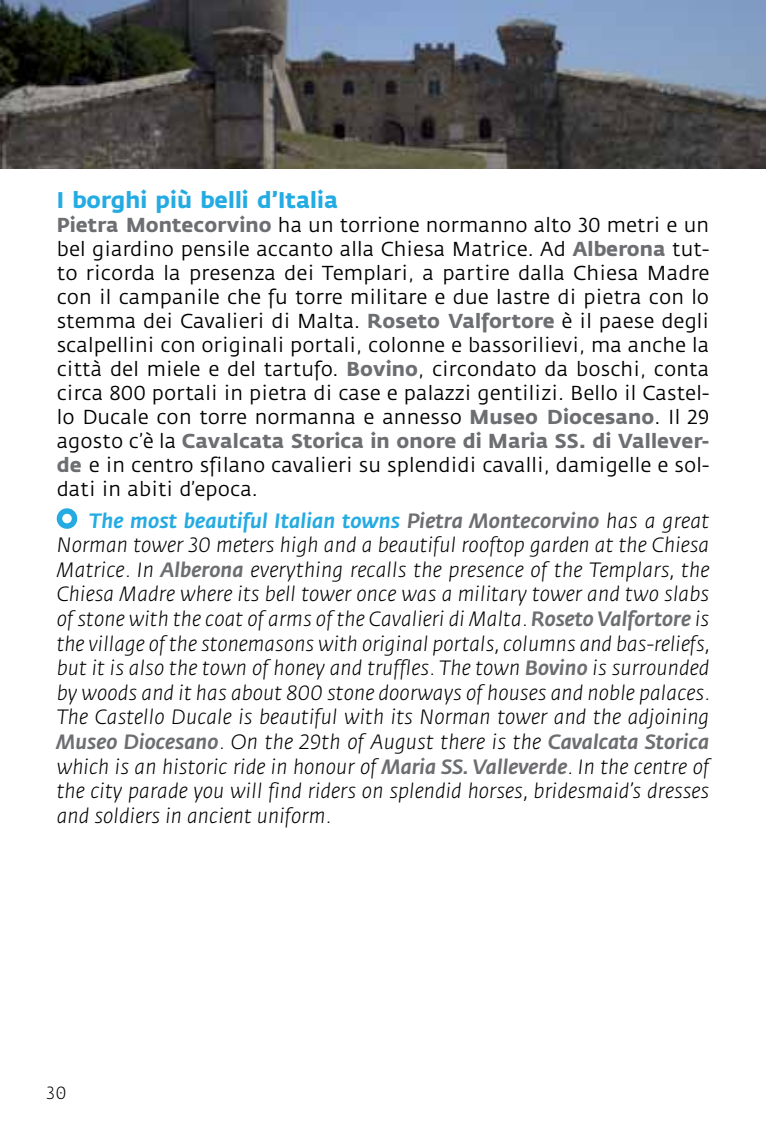
<style>
.page{position:relative;width:766px;height:1134px;background:#fff}
.page>*{position:absolute;margin:0;border:0;box-sizing:border-box;transform-origin:0 0}
.t1{font:700 22.5px "Fedra Sans";letter-spacing:.005em;color:#24abe2}
.t2{font:italic 300 20.5px/24.5px "Fedra Sans";letter-spacing:.005em;color:#000;text-align:justify}
.t3{font:20px/24px "Fedra Sans";letter-spacing:.005em;color:#000;text-align:justify}
.t4{font:300 17.5px "Fedra Mono";color:#000}
.s1{font-weight:700;color:#6d6e71}
.s2{font-weight:500;color:#24abe2}
.s3{font-weight:500;color:#6d6e71}
</style>
<div class="page">
<svg style="left:57px;top:508px;width:20px;height:21px"></svg>
<img style="left:0;top:0;width:765px;height:169px">
<p class="t1" style="left:57px;top:186px;width:283px">I borghi più belli d’Italia</p>
<p class="t3" style="left:57px;top:213px;width:654px"><span class="s1">Pietra Montecorvino</span> ha un torrione normanno alto 30 metri e un bel giardino pensile accanto alla Chiesa Matrice. Ad <span class="s1">Alberona</span> tut&shy;to ricorda la presenza dei Templari, a partire dalla Chiesa Madre con il campanile che fu torre militare e due lastre di pietra con lo stemma dei Cavalieri di Malta. <span class="s1">Roseto Valfortore</span> è il paese degli scalpellini con originali portali, colonne e bassorilievi, ma anche la città del miele e del tartufo. <span class="s1">Bovino</span>, circondato da boschi, conta circa 800 portali in pietra di case e palazzi gentilizi. Bello il Castel&shy;lo Ducale con torre normanna e annesso <span class="s1">Museo Diocesano</span>. Il 29 agosto c’è la <span class="s1">Cavalcata Storica in onore di Maria SS. di Vallever&shy;de</span> e in centro sfilano cavalieri su splendidi cavalli, damigelle e sol&shy;dati in abiti d’epoca.</p>
<p class="t2" style="left:57px;top:509px;width:655px;text-indent:32px"><span class="s2">The most beautiful Italian towns</span> <span class="s3">Pietra Montecorvino</span> has a great Norman tower 30 meters high and a beautiful rooftop garden at the Chiesa Matrice. In <span class="s3">Alberona</span> everything recalls the presence of the Templars, the Chiesa Madre where its bell tower once was a military tower and two slabs of stone with the coat of arms of the Cavalieri di Malta. <span class="s3">Roseto Valfortore</span> is the village of the stonemasons with original portals, columns and bas-reliefs, but it is also the town of honey and truffles. The town <span class="s3">Bovino</span> is surrounded by woods and it has about 800 stone doorways of houses and noble palaces.<br>The Castello Ducale is beautiful with its Norman tower and the adjoining <span class="s3">Museo Diocesano</span>. On the 29th of August there is the <span class="s3">Cavalcata Storica </span>which is an historic ride in honour of <span class="s3">Maria SS. Valleverde</span>. In the centre of the city parade you will find riders on splendid horses, bridesmaid’s dresses and soldiers in ancient uniform.</p>
<p class="t4" style="left:45px;top:1082px;width:23px">30</p>
</div>
